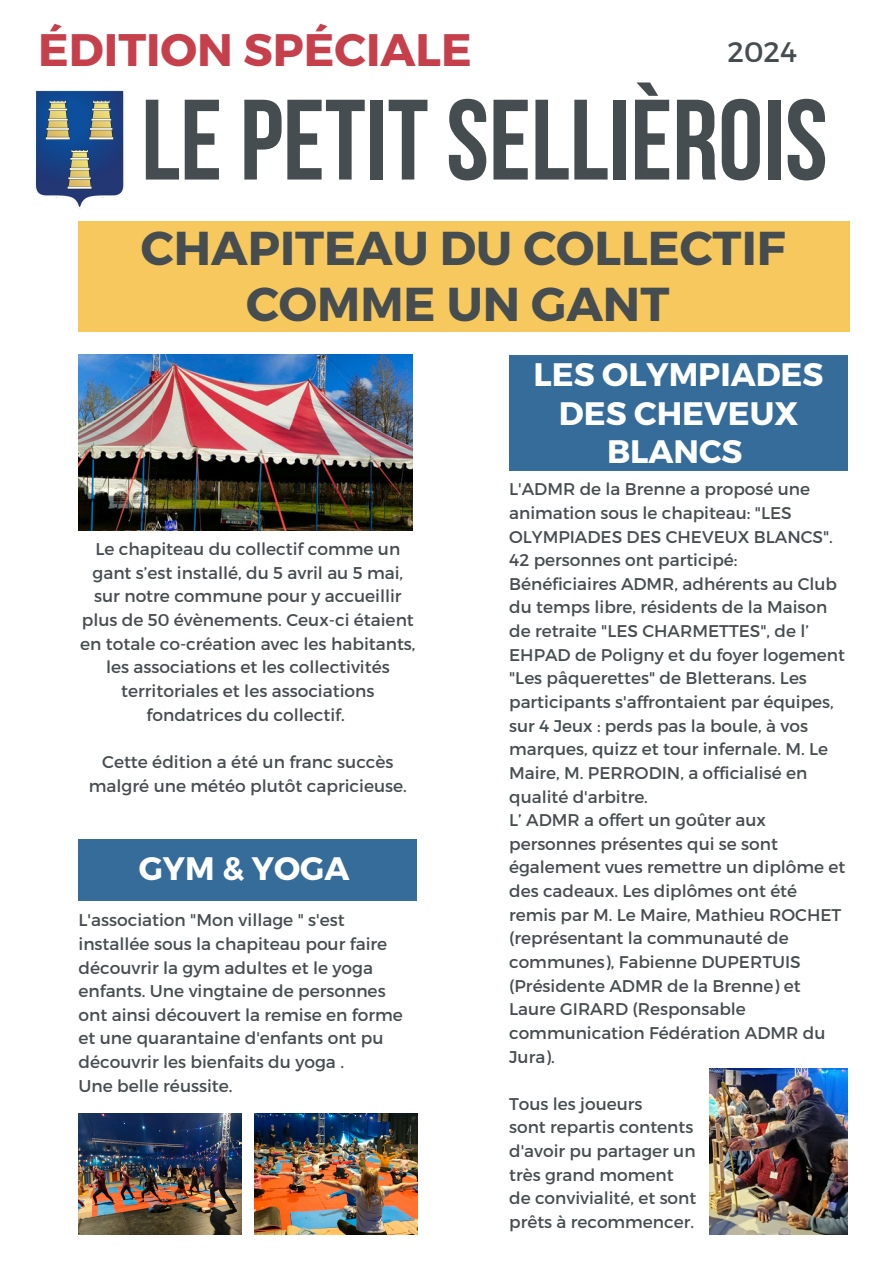
<style>
.page{position:relative;width:894px;height:1264px;background:#fff}
.page>*{position:absolute;margin:0;border:0;box-sizing:border-box;transform-origin:0 0}
.t1{font:114px "Bebas Neue Cyrillic";color:#464d50}
.t2{font:700 47.55px/56.2px "Montserrat";color:#464d50;text-align:center}
.t3{font:700 45.45px "Montserrat";color:#c6404c}
.t4{font:700 32.55px/38.2px "Montserrat";color:#fff;text-align:center}
.t5{font:28.2px "Montserrat";color:#464d50}
.t6{font:16.95px/23.7px "Montserrat";color:#464d50}
</style>
<div class="page">
<div style="left:78px;top:221px;width:771px;height:110px;background:#f7c85d"></div>
<img style="left:78px;top:355px;width:335px;height:175px">
<img style="left:34px;top:90px;width:90px;height:118px">
<div style="left:509px;top:355px;width:338px;height:115px;background:#356c9a"></div>
<img style="left:709px;top:1068px;width:138px;height:166px">
<div style="left:78px;top:839px;width:339px;height:61px;background:#356c9a"></div>
<img style="left:78px;top:1113px;width:164px;height:121px">
<img style="left:254px;top:1113px;width:163px;height:121px">
<p class="t3" style="left:38px;top:21px;width:435px">ÉDITION SPÉCIALE</p>
<p class="t5" style="left:727px;top:34px;width:71px">2024</p>
<h3 class="t1" style="left:141px;top:94px;width:687px">LEPETITSELLIÈROIS</h3>
<p class="t2" style="left:141px;top:217px;width:646px">CHAPITEAU DU COLLECTIF<br>COMME UN GANT</p>
<h2 class="t6" style="left:80px;top:536px;width:337px;text-align:center">Le chapiteau du collectif comme un gant s’est installé, du 5 avril au 5 mai, sur notre commune pour y accueillir plus de 50 évènements. Ceux-ci étaient en totale co-création avec les habitants, les associations et les collectivités territoriales et les associations fondatrices du collectif.</h2>
<p class="t6" style="left:89px;top:749px;width:319px;text-align:center">Cette édition a été un franc succès malgré une météo plutôt capricieuse.</p>
<p class="t4" style="left:139px;top:847px;width:212px">GYM &amp; YOGA</p>
<p class="t6" style="left:78px;top:907px;width:326px">L'association "Mon village " s'est installée sous la chapiteau pour faire découvrir la gym adultes et le yoga enfants. Une vingtaine de personnes ont ainsi découvert la remise en forme et une quarantaine d'enfants ont pu découvrir les bienfaits du yoga .</p>
<p class="t6" style="left:78px;top:1072px;width:155px">Une belle réussite.</p>
<p class="t4" style="left:533px;top:354px;width:291px">LES OLYMPIADES<br>DES CHEVEUX<br>BLANCS</p>
<p class="t6" style="left:509px;top:476px;width:325px">L'ADMR de la Brenne a proposé une animation sous le chapiteau: "LES<br>OLYMPIADES DES CHEVEUX BLANCS".</p>
<h3 class="t6" style="left:509px;top:547px;width:337px">42 personnes ont participé:<br>Bénéficiaires ADMR, adhérents au Club du temps libre, résidents de la Maison de retraite "LES CHARMETTES", de l’ EHPAD de Poligny et du foyer logement "Les pâquerettes" de Bletterans. Les participants s'affrontaient par équipes, sur 4 Jeux : perds pas la boule, à vos marques, quizz et tour infernale. M. Le Maire, M. PERRODIN, a officialisé en qualité d'arbitre.</h3>
<p class="t6" style="left:509px;top:807px;width:337px">L’ ADMR a offert un goûter aux personnes présentes qui se sont également vues remettre un diplôme et des cadeaux. Les diplômes ont été remis par M. Le Maire, Mathieu ROCHET (représentant la communauté de communes), Fabienne DUPERTUIS (Présidente ADMR de la Brenne) et<br>Laure GIRARD (Responsable communication Fédération ADMR du<br>Jura).</p>
<p class="t6" style="left:509px;top:1091px;width:135px">Tous les joueurs</p>
<p class="t6" style="left:509px;top:1114px;width:186px">sont repartis contents</p>
<p class="t6" style="left:509px;top:1138px;width:188px">d'avoir pu partager un</p>
<p class="t6" style="left:509px;top:1161px;width:166px">très grand moment</p>
<p class="t6" style="left:509px;top:1185px;width:189px">de convivialité, et sont</p>
<p class="t6" style="left:509px;top:1209px;width:186px">prêts à recommencer.</p>
</div>
